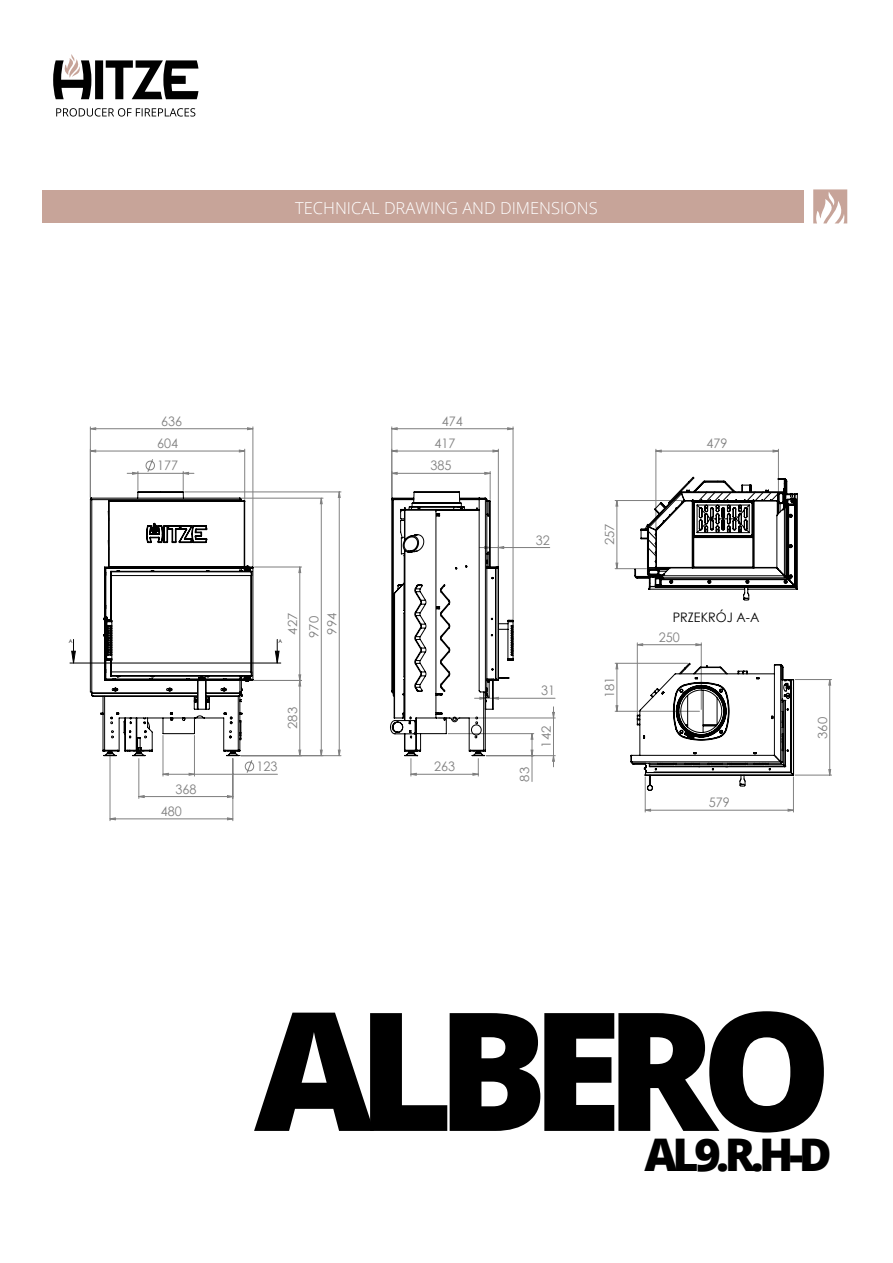
<style>
.page{position:relative;width:893px;height:1263px;background:#fff}
.page>*{position:absolute;margin:0;border:0;box-sizing:border-box;transform-origin:0 0}
.t1{font:800 165px "Open Sans";letter-spacing:-.1em;color:#000}
.t2{font:800 45px "Open Sans";color:#000}
.t3{font:300 16.5px "Open Sans";color:#fff}
.t4{font:13.05px/22.4px "Century Gothic";color:#808080;text-align:center;scale:.96 1}
.t5{font:13.05px "Century Gothic";color:#000;scale:.96 1}
.t6{font:12.6px/21.5px "Century Gothic";color:#808080;scale:1.04 1}
.t7{font:5.25px "Century Gothic";color:#000;scale:.96 1}
</style>
<div class="page">
<div style="left:43px;top:190px;width:761px;height:33px;background:#c7a499"></div>
<svg style="left:813px;top:189px;width:34px;height:34px"></svg>
<hr style="left:70px;top:663px;width:211px;height:1px;background:#000">
<hr style="left:233px;top:759px;width:1px;height:62px;background:#808080">
<hr style="left:110px;top:755px;width:1px;height:66px;background:#808080">
<hr style="left:253px;top:427px;width:1px;height:139px;background:#808080">
<hr style="left:90px;top:427px;width:1px;height:70px;background:#808080">
<hr style="left:513px;top:427px;width:1px;height:193px;background:#808080">
<hr style="left:392px;top:427px;width:1px;height:71px;background:#808080">
<hr style="left:778px;top:449px;width:1px;height:52px;background:#808080">
<hr style="left:795px;top:775px;width:36px;height:1px;background:#808080">
<hr style="left:795px;top:679px;width:36px;height:1px;background:#808080">
<hr style="left:793px;top:777px;width:1px;height:35px;background:#808080">
<svg style="left:90px;top:428px;width:688px;height:392px"></svg>
<svg style="left:90px;top:450px;width:408px;height:325px"></svg>
<svg style="left:299px;top:498px;width:319px;height:263px"></svg>
<svg style="left:829px;top:680px;width:2px;height:95px"></svg>
<svg style="left:338px;top:492px;width:280px;height:264px"></svg>
<svg style="left:645px;top:809px;width:148px;height:2px"></svg>
<svg style="left:72px;top:459px;width:207px;height:314px"></svg>
<svg style="left:390px;top:471px;width:123px;height:305px"></svg>
<svg style="left:631px;top:663px;width:163px;height:128px"></svg>
<svg style="left:634px;top:477px;width:164px;height:123px"></svg>
<svg style="left:53px;top:54px;width:145px;height:45px"></svg>
<svg style="left:56px;top:108px;width:139px;height:9px"></svg>
<p class="t3" style="left:295px;top:197px;width:304px">TECHNICAL DRAWING AND DIMENSIONS</p>
<p class="t4" style="left:157px;top:410px;width:28px">636<br>604<br>177</p>
<p class="t6" style="left:282px;top:638px;width:26px;rotate:-90deg">427<br>970</p>
<p class="t6" style="left:321px;top:635px;width:22px;rotate:-90deg">994</p>
<p class="t7" style="left:69px;top:638px;width:5px">A</p>
<p class="t7" style="left:279px;top:638px;width:5px">A</p>
<p class="t4" style="left:175px;top:778px;width:23px">368</p>
<p class="t4" style="left:161px;top:800px;width:23px">480</p>
<p class="t6" style="left:282px;top:729px;width:22px;rotate:-90deg">283</p>
<p class="t4" style="left:256px;top:755px;width:23px">123</p>
<p class="t4" style="left:442px;top:410px;width:23px">474</p>
<p class="t4" style="left:430px;top:454px;width:23px">385</p>
<p class="t4" style="left:435px;top:432px;width:23px">417</p>
<p class="t4" style="left:434px;top:755px;width:23px">263</p>
<p class="t4" style="left:536px;top:529px;width:16px">32</p>
<p class="t4" style="left:541px;top:679px;width:16px">31</p>
<p class="t6" style="left:514px;top:781px;width:15px;rotate:-90deg">83</p>
<p class="t6" style="left:535px;top:748px;width:22px;rotate:-90deg">142</p>
<p class="t6" style="left:599px;top:545px;width:22px;rotate:-90deg">257</p>
<p class="t6" style="left:599px;top:698px;width:22px;rotate:-90deg">181</p>
<p class="t4" style="left:707px;top:432px;width:23px">479</p>
<p class="t5" style="left:673px;top:608px;width:92px">PRZEKRÓJ A-A</p>
<p class="t4" style="left:659px;top:626px;width:23px">250</p>
<p class="t4" style="left:709px;top:791px;width:23px">579</p>
<p class="t6" style="left:811px;top:739px;width:22px;rotate:-90deg">360</p>
<h1 class="t1" style="left:254px;top:945px;width:580px">ALBERO</h1>
<h2 class="t2" style="left:644px;top:1121px;width:189px">AL9.R.H-D</h2>
</div>
